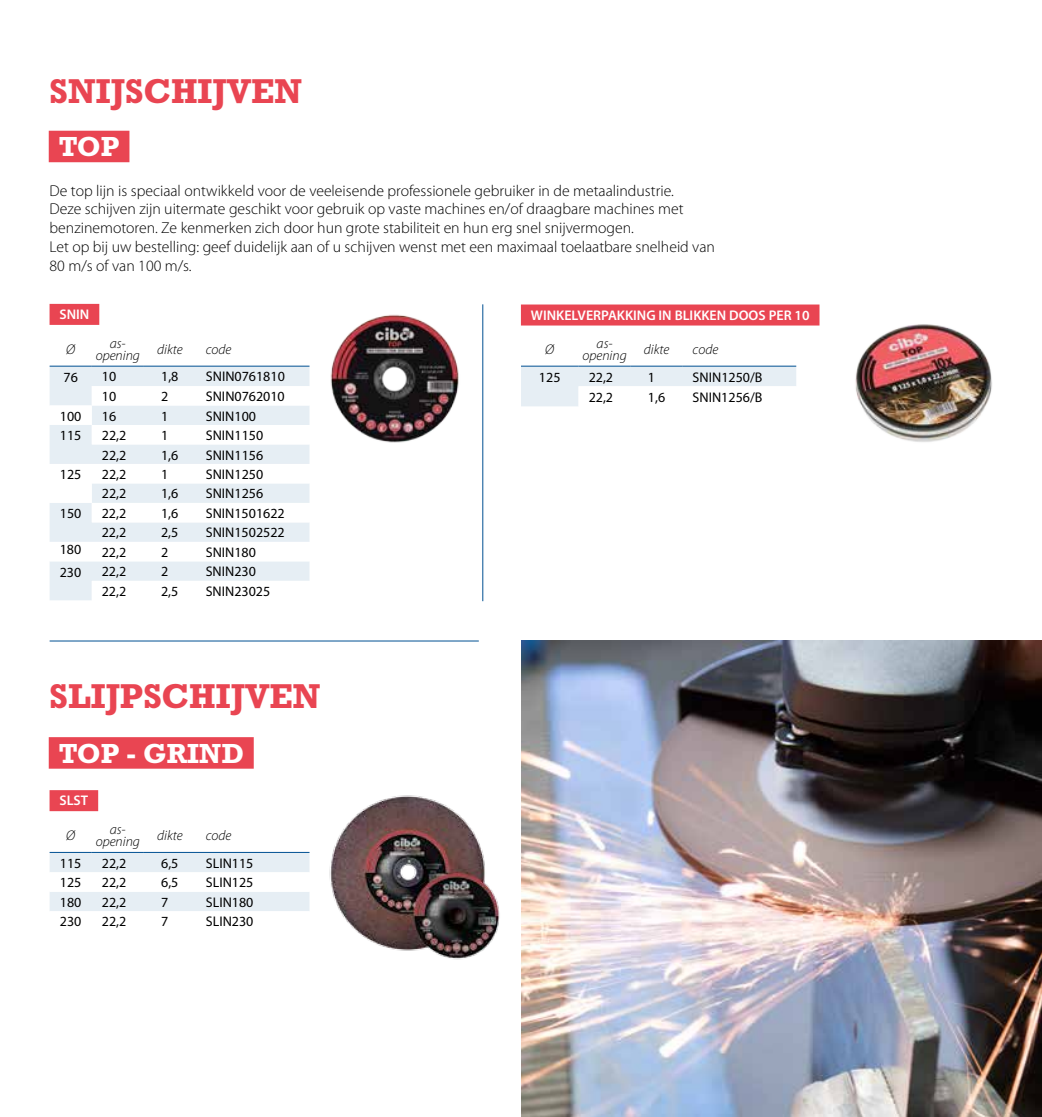
<style>
.page{position:relative;width:1042px;height:1117px;background:#fff}
.page>*{position:absolute;margin:0;border:0;box-sizing:border-box;transform-origin:0 0}
.t1{font:700 35px "Rockwell";color:#e94552}
.t2{font:700 28px "Rockwell";color:#fff}
.t3{font:300 15.75px/18.9px "Myriad Pro";color:#000}
.t4{font:14px "Myriad Pro";color:#000}
.t5{font:italic 300 14px/12.2px "Myriad Pro";color:#000}
.t6{font:600 14px "Myriad Pro";color:#fff}
</style>
<div class="page">
<hr style="left:482px;top:304px;width:1px;height:297px;background:#005092">
<div style="left:49px;top:131px;width:80px;height:31px;background:#e94552"></div>
<div style="left:50px;top:367px;width:259px;height:19px;background:#e6eef4"></div>
<svg style="left:50px;top:386px;width:259px;height:214px"></svg>
<svg style="left:50px;top:405px;width:42px;height:98px"></svg>
<hr style="left:50px;top:366px;width:42px;height:1px;background:#005092">
<hr style="left:92px;top:366px;width:52px;height:1px;background:#005092">
<hr style="left:144px;top:366px;width:52px;height:1px;background:#005092">
<hr style="left:196px;top:366px;width:113px;height:1px;background:#005092">
<div style="left:50px;top:304px;width:49px;height:21px;background:#e94552"></div>
<svg style="left:521px;top:367px;width:275px;height:39px"></svg>
<hr style="left:521px;top:366px;width:57px;height:1px;background:#005092">
<hr style="left:578px;top:366px;width:52px;height:1px;background:#005092">
<hr style="left:630px;top:366px;width:53px;height:1px;background:#005092">
<hr style="left:683px;top:366px;width:113px;height:1px;background:#005092">
<div style="left:521px;top:304px;width:298px;height:21px;background:#e94552"></div>
<hr style="left:50px;top:640px;width:429px;height:1px;background:#005092">
<div style="left:49px;top:737px;width:205px;height:31px;background:#e94552"></div>
<svg style="left:50px;top:852px;width:259px;height:59px"></svg>
<hr style="left:50px;top:851px;width:42px;height:1px;background:#005092">
<hr style="left:92px;top:851px;width:52px;height:1px;background:#005092">
<hr style="left:144px;top:851px;width:52px;height:1px;background:#005092">
<hr style="left:196px;top:851px;width:113px;height:1px;background:#005092">
<div style="left:50px;top:790px;width:48px;height:21px;background:#e94552"></div>
<img style="left:521px;top:640px;width:521px;height:476px">
<img style="left:855px;top:324px;width:137px;height:118px">
<img style="left:330px;top:314px;width:129px;height:129px">
<img style="left:329px;top:795px;width:171px;height:165px">
<h1 class="t1" style="left:50px;top:70px;width:254px">SNIJSCHIJVEN</h1>
<h2 class="t2" style="left:59px;top:130px;width:62px">TOP</h2>
<p class="t3" style="left:50px;top:181px;width:667px">De top lijn is speciaal ontwikkeld voor de veeleisende professionele gebruiker in de metaalindustrie.<br>Deze schijven zijn uitermate geschikt voor gebruik op vaste machines en/of draagbare machines met benzinemotoren. Ze kenmerken zich door hun grote stabiliteit en hun erg snel snijvermogen.<br>Let op bij uw bestelling: geef duidelijk aan of u schijven wenst met een maximaal toelaatbare snelheid van 80 m/s of van 100 m/s.</p>
<p class="t6" style="left:59px;top:306px;width:31px">SNIN</p>
<p class="t5" style="left:66px;top:343px;width:11px">Ø</p>
<p class="t5" style="left:96px;top:337px;width:89px;text-indent:14px">as-<br>opening dikte</p>
<p class="t5" style="left:206px;top:343px;width:27px">code</p>
<p class="t4" style="left:63px;top:369px;width:16px">76</p>
<p class="t4" style="left:102px;top:369px;width:16px">10</p>
<p class="t4" style="left:161px;top:369px;width:19px">1,8</p>
<p class="t4" style="left:206px;top:369px;width:80px">SNIN0761810</p>
<p class="t4" style="left:102px;top:388px;width:16px">10</p>
<p class="t4" style="left:161px;top:388px;width:9px">2</p>
<p class="t4" style="left:206px;top:388px;width:80px">SNIN0762010</p>
<p class="t4" style="left:60px;top:408px;width:23px">100</p>
<p class="t4" style="left:102px;top:408px;width:16px">16</p>
<p class="t4" style="left:161px;top:408px;width:9px">1</p>
<p class="t4" style="left:206px;top:408px;width:52px">SNIN100</p>
<p class="t4" style="left:60px;top:428px;width:23px">115</p>
<p class="t4" style="left:102px;top:427px;width:26px">22,2</p>
<p class="t4" style="left:161px;top:427px;width:9px">1</p>
<p class="t4" style="left:206px;top:427px;width:59px">SNIN1150</p>
<p class="t4" style="left:102px;top:447px;width:26px">22,2</p>
<p class="t4" style="left:161px;top:447px;width:19px">1,6</p>
<p class="t4" style="left:206px;top:447px;width:59px">SNIN1156</p>
<p class="t4" style="left:60px;top:467px;width:23px">125</p>
<p class="t4" style="left:102px;top:466px;width:26px">22,2</p>
<p class="t4" style="left:161px;top:466px;width:9px">1</p>
<p class="t4" style="left:206px;top:466px;width:59px">SNIN1250</p>
<p class="t4" style="left:102px;top:486px;width:26px">22,2</p>
<p class="t4" style="left:161px;top:486px;width:19px">1,6</p>
<p class="t4" style="left:206px;top:486px;width:59px">SNIN1256</p>
<p class="t4" style="left:60px;top:506px;width:23px">150</p>
<p class="t4" style="left:102px;top:505px;width:26px">22,2</p>
<p class="t4" style="left:161px;top:505px;width:19px">1,6</p>
<p class="t4" style="left:206px;top:505px;width:80px">SNIN1501622</p>
<p class="t4" style="left:102px;top:525px;width:26px">22,2</p>
<p class="t4" style="left:161px;top:525px;width:19px">2,5</p>
<p class="t4" style="left:206px;top:525px;width:80px">SNIN1502522</p>
<p class="t4" style="left:60px;top:542px;width:23px">180</p>
<p class="t4" style="left:102px;top:544px;width:26px">22,2</p>
<p class="t4" style="left:161px;top:544px;width:9px">2</p>
<p class="t4" style="left:206px;top:544px;width:52px">SNIN180</p>
<p class="t4" style="left:60px;top:564px;width:23px">230</p>
<p class="t4" style="left:102px;top:564px;width:26px">22,2</p>
<p class="t4" style="left:161px;top:564px;width:9px">2</p>
<p class="t4" style="left:206px;top:564px;width:52px">SNIN230</p>
<p class="t4" style="left:102px;top:583px;width:26px">22,2</p>
<p class="t4" style="left:161px;top:583px;width:19px">2,5</p>
<p class="t4" style="left:206px;top:583px;width:66px">SNIN23025</p>
<h1 class="t1" style="left:50px;top:675px;width:272px">SLIJPSCHIJVEN</h1>
<h2 class="t2" style="left:59px;top:736px;width:187px">TOP - GRIND</h2>
<p class="t6" style="left:59px;top:792px;width:30px">SLST</p>
<p class="t5" style="left:66px;top:829px;width:11px">Ø</p>
<p class="t5" style="left:96px;top:823px;width:89px;text-indent:14px">as-<br>opening dikte</p>
<p class="t5" style="left:206px;top:829px;width:27px">code</p>
<p class="t4" style="left:60px;top:855px;width:23px">115</p>
<p class="t4" style="left:102px;top:855px;width:26px">22,2</p>
<p class="t4" style="left:161px;top:855px;width:19px">6,5</p>
<p class="t4" style="left:206px;top:855px;width:49px">SLIN115</p>
<p class="t4" style="left:60px;top:874px;width:23px">125</p>
<p class="t4" style="left:102px;top:874px;width:26px">22,2</p>
<p class="t4" style="left:161px;top:874px;width:19px">6,5</p>
<p class="t4" style="left:206px;top:874px;width:49px">SLIN125</p>
<p class="t4" style="left:60px;top:894px;width:23px">180</p>
<p class="t4" style="left:102px;top:894px;width:26px">22,2</p>
<p class="t4" style="left:161px;top:894px;width:9px">7</p>
<p class="t4" style="left:206px;top:894px;width:49px">SLIN180</p>
<p class="t4" style="left:60px;top:913px;width:23px">230</p>
<p class="t4" style="left:102px;top:913px;width:26px">22,2</p>
<p class="t4" style="left:161px;top:913px;width:9px">7</p>
<p class="t4" style="left:206px;top:913px;width:49px">SLIN230</p>
<p class="t6" style="left:531px;top:307px;width:280px">WINKELVERPAKKING IN BLIKKEN DOOS PER 10</p>
<p class="t5" style="left:545px;top:343px;width:11px">Ø</p>
<p class="t5" style="left:582px;top:337px;width:89px;text-indent:14px">as-<br>opening dikte</p>
<p class="t5" style="left:692px;top:343px;width:27px">code</p>
<p class="t4" style="left:539px;top:369px;width:23px">125</p>
<p class="t4" style="left:589px;top:369px;width:26px">22,2</p>
<p class="t4" style="left:648px;top:369px;width:9px">1</p>
<p class="t4" style="left:692px;top:369px;width:71px">SNIN1250/B</p>
<p class="t4" style="left:589px;top:389px;width:26px">22,2</p>
<p class="t4" style="left:648px;top:389px;width:19px">1,6</p>
<p class="t4" style="left:692px;top:389px;width:71px">SNIN1256/B</p>
</div>
